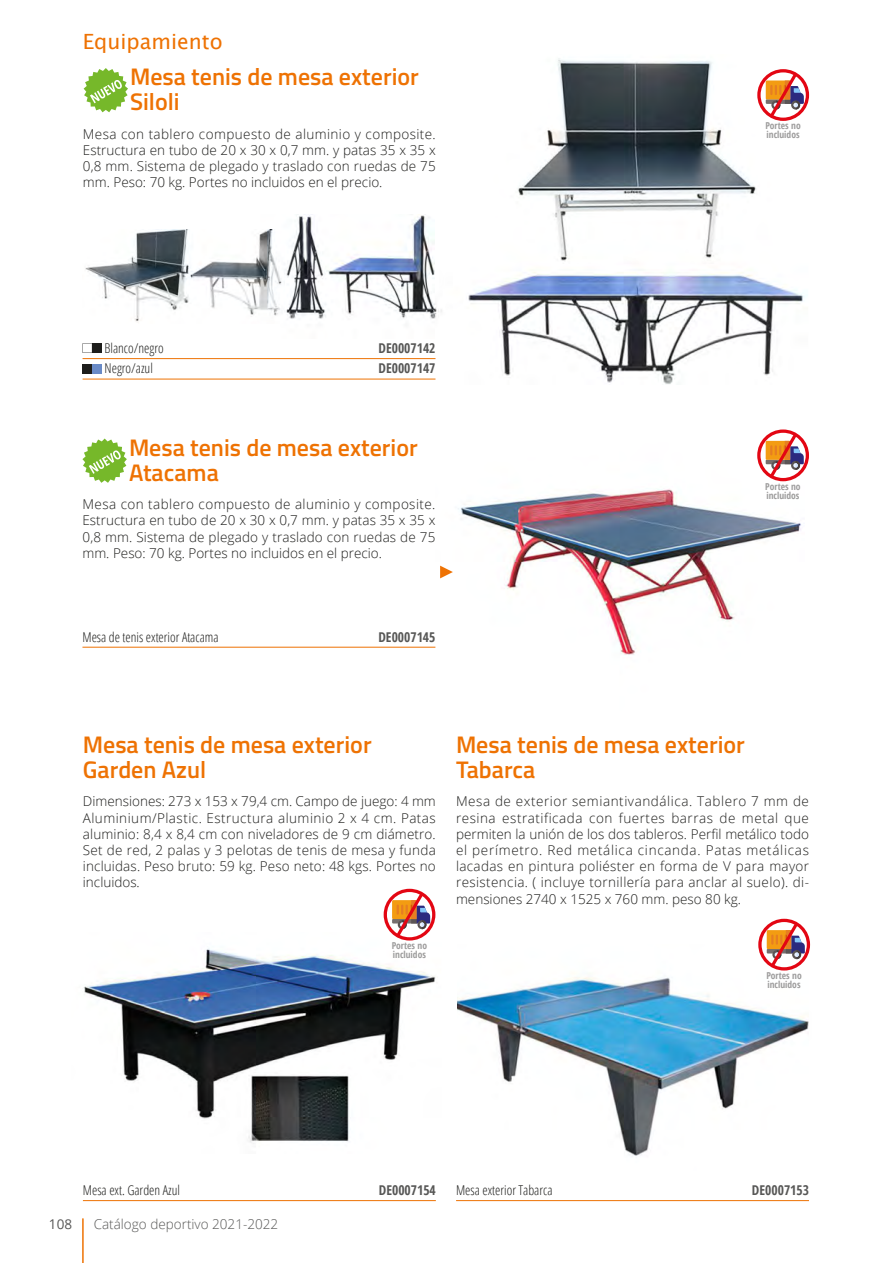
<style>
.page{position:relative;width:893px;height:1263px;background:#fff}
.page>*{position:absolute;margin:0;border:0;box-sizing:border-box;transform-origin:0 0}
.t1{font:600 24px/25.5px "Titillium Web";color:#ee7203}
.t2{font:21px "Lucida Grande";color:#ee7203}
.t3{font:300 13.5px/16.2px "Open Sans";color:#1d1d1b;text-align:justify}
.t4{font:300 13.5px "Open Sans Condensed";color:#1d1d1b}
.t5{font:700 13.5px "Open Sans Condensed";color:#575756}
.t6{font:300 13.5px "Open Sans";color:#575756}
.t7{font:13.5px "Open Sans";color:#575756}
.t8{font:700 9.45px/9px "Open Sans Condensed";color:#9d9c9c}
</style>
<div class="page">
<img style="left:435px;top:378px;width:366px;height:277px">
<svg style="left:82px;top:438px;width:45px;height:45px"></svg>
<hr style="left:82px;top:647px;width:353px;height:1px;background:#ee7203">
<svg style="left:757px;top:429px;width:52px;height:52px"></svg>
<hr style="left:83px;top:1200px;width:353px;height:1px;background:#ee7203">
<img style="left:457px;top:945px;width:354px;height:211px">
<hr style="left:456px;top:1200px;width:353px;height:1px;background:#ee7203">
<img style="left:83px;top:940px;width:353px;height:204px">
<hr style="left:82px;top:1219px;width:2px;height:44px;background:#ee7203">
<svg style="left:84px;top:68px;width:44px;height:44px"></svg>
<hr style="left:83px;top:358px;width:352px;height:1px;background:#ee7203">
<hr style="left:83px;top:379px;width:352px;height:1px;background:#ee7203">
<div style="left:92px;top:343px;width:10px;height:10px;background:#1d1d1b"></div>
<svg style="left:83px;top:343px;width:9px;height:10px"></svg>
<div style="left:92px;top:364px;width:10px;height:9px;background:#698ac6"></div>
<div style="left:83px;top:364px;width:9px;height:9px;background:#1d1d1b"></div>
<img style="left:439px;top:272px;width:367px;height:112px">
<img style="left:285px;top:214px;width:167px;height:124px">
<img style="left:439px;top:58px;width:371px;height:205px">
<img style="left:85px;top:229px;width:197px;height:93px">
<svg style="left:757px;top:69px;width:52px;height:52px"></svg>
<svg style="left:384px;top:889px;width:51px;height:51px"></svg>
<svg style="left:758px;top:919px;width:52px;height:51px"></svg>
<svg style="left:440px;top:566px;width:13px;height:12px"></svg>
<h2 class="t2" style="left:83px;top:33px;width:141px">Equipamiento</h2>
<h1 class="t1" style="left:130px;top:63px;width:290px">Mesa tenis de mesa exterior<br>Siloli</h1>
<p class="t3" style="left:83px;top:127px;width:354px">Mesa con tablero compuesto de aluminio y composite.<br>Estructura en tubo de 20 x 30 x 0,7 mm. y patas 35 x 35 x 0,8 mm. Sistema de plegado y traslado con ruedas de 75 mm. Peso: 70 kg. Portes no incluidos en el precio.</p>
<p class="t8" style="left:765px;top:122px;width:37px">Portes no incluidos</p>
<p class="t4" style="left:105px;top:343px;width:61px">Blanco/negro</p>
<p class="t5" style="left:378px;top:343px;width:59px">DE0007142</p>
<p class="t4" style="left:105px;top:363px;width:50px">Negro/azul</p>
<p class="t5" style="left:378px;top:363px;width:59px">DE0007147</p>
<h1 class="t1" style="left:129px;top:434px;width:290px">Mesa tenis de mesa exterior<br>Atacama</h1>
<p class="t3" style="left:82px;top:497px;width:354px">Mesa con tablero compuesto de aluminio y composite.<br>Estructura en tubo de 20 x 30 x 0,7 mm. y patas 35 x 35 x 0,8 mm. Sistema de plegado y traslado con ruedas de 75 mm. Peso: 70 kg. Portes no incluidos en el precio.</p>
<p class="t4" style="left:82px;top:631px;width:138px">Mesa de tenis exterior Atacama</p>
<p class="t5" style="left:378px;top:631px;width:59px">DE0007145</p>
<p class="t8" style="left:765px;top:483px;width:37px">Portes no incluidos</p>
<h1 class="t1" style="left:83px;top:731px;width:290px">Mesa tenis de mesa exterior<br>Garden Azul</h1>
<p class="t3" style="left:83px;top:795px;width:354px">Dimensiones: 273 x 153 x 79,4 cm. Campo de juego: 4 mm Aluminium/Plastic. Estructura aluminio 2 x 4 cm. Patas aluminio: 8,4 x 8,4 cm con niveladores de 9 cm diámetro.<br>Set de red, 2 palas y 3 pelotas de tenis de mesa y funda incluidas. Peso bruto: 59 kg. Peso neto: 48 kgs. Portes no incluidos.</p>
<p class="t8" style="left:392px;top:942px;width:37px">Portes no incluidos</p>
<h1 class="t1" style="left:456px;top:731px;width:290px">Mesa tenis de mesa exterior<br>Tabarca</h1>
<p class="t3" style="left:456px;top:795px;width:354px">Mesa de exterior semiantivandálica. Tablero 7 mm de resina estratificada con fuertes barras de metal que permiten la unión de los dos tableros. Perfil metálico todo el perímetro. Red metálica cincanda. Patas metálicas lacadas en pintura poliéster en forma de V para mayor resistencia. ( incluye tornillería para anclar al suelo). di&shy;mensiones 2740 x 1525 x 760 mm. peso 80 kg.</p>
<p class="t8" style="left:766px;top:972px;width:37px">Portes no incluidos</p>
<p class="t4" style="left:83px;top:1184px;width:99px">Mesa ext. Garden Azul</p>
<p class="t5" style="left:379px;top:1184px;width:59px">DE0007154</p>
<p class="t7" style="left:49px;top:1219px;width:25px">108</p>
<p class="t6" style="left:94px;top:1219px;width:186px">Catálogo deportivo 2021-2022</p>
<p class="t4" style="left:456px;top:1184px;width:98px">Mesa exterior Tabarca</p>
<p class="t5" style="left:752px;top:1184px;width:59px">DE0007153</p>
</div>
